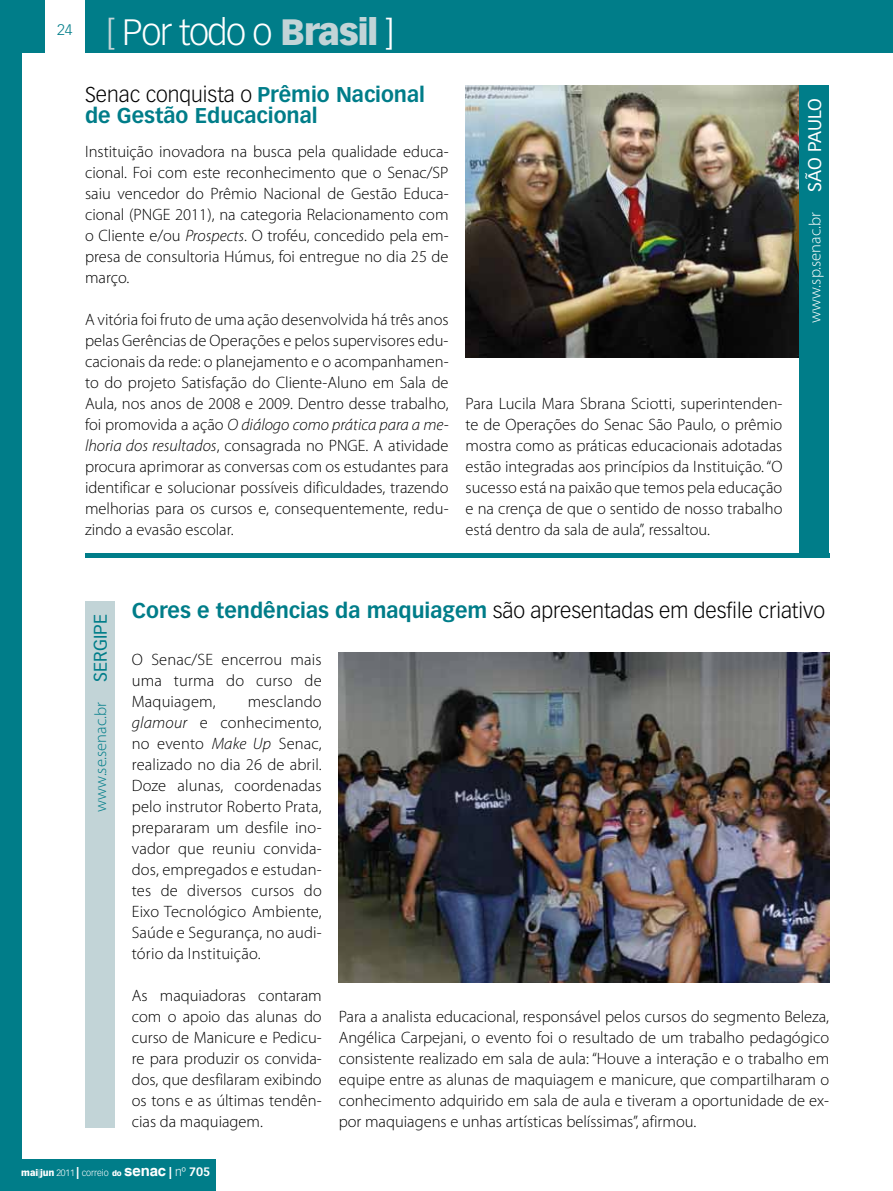
<style>
.page{position:relative;width:893px;height:1191px;background:#fff}
.page>*{position:absolute;margin:0;border:0;box-sizing:border-box;transform-origin:0 0}
.t1{font:300 36px "Vectora LH";letter-spacing:-.04em;color:#fff}
.t2{font:300 21px "Vectora LH";color:#000}
.t3{font:700 21px/21px "Vectora LH";color:#007d89}
.t4{font:18px "Vectora LH";color:#fff}
.t5{font:300 16.5px/21px "Myriad Pro";color:#000;text-align:justify}
.t6{font:300 16.5px "Myriad Pro";color:#007d89}
.t7{font:300 16.5px "Myriad Pro";color:#fff}
.t8{font:300 15px "Vectora LH";color:#007d89}
.t9{font:300 9px "Vectora LH";letter-spacing:-.01em;color:#fff}
.s1{color:#c2d4d7}
.s2{font-weight:900;color:#c2d4d7}
.s3{font-weight:300;color:#000}
.s4{font-style:italic}
.s5{font-family:"Vectora LH";font-weight:400;font-size:18px}
.s6{font-weight:700;color:#007d89}
.s7{font-weight:900}
.s8{font-weight:900;font-size:12px}
.s9{font-weight:900;font-size:7.5px}
.s10{font-family:"Helvetica";font-weight:700;font-size:15px}
.s11{font-size:12px}
.s12{font-weight:700;font-size:12px}
</style>
<div class="page">
<img style="left:339px;top:652px;width:490px;height:330px">
<div style="left:0;top:1159px;width:215px;height:32px;background:#007d89"></div>
<div style="left:0;top:0;width:45px;height:53px;background:#007d89"></div>
<div style="left:85px;top:0;width:808px;height:53px;background:#007d89"></div>
<div style="left:0;top:36px;width:21px;height:1155px;background:#007d89"></div>
<div style="left:85px;top:601px;width:30px;height:526px;background:#c2d4d7"></div>
<img style="left:466px;top:85px;width:333px;height:272px">
<div style="left:85px;top:553px;width:744px;height:5px;background:#007d89"></div>
<div style="left:799px;top:85px;width:30px;height:473px;background:#007d89"></div>
<p class="t8" style="left:57px;top:21px;width:17px">24</p>
<h1 class="t1" style="left:106px;top:12px;width:290px"><span class="s1">[</span> Por todo o <span class="s2">Brasil</span> ]</h1>
<p class="t3" style="left:85px;top:84px;width:342px"><span class="s3">Senac conquista o</span> Prêmio Nacional de Gestão Educacional</p>
<p class="t5" style="left:85px;top:141px;width:365px">Instituição inovadora na busca pela qualidade educa&shy;cional. Foi com este reconhecimento que o Senac/SP saiu vencedor do Prêmio Nacional de Gestão Educa&shy;cional (PNGE 2011), na categoria Relacionamento com o Cliente e/ou <span class="s4">Prospects</span>. O troféu, concedido pela em&shy;presa de consultoria Húmus, foi entregue no dia 25 de março.</p>
<p class="t5" style="left:85px;top:309px;width:365px">A vitória foi fruto de uma ação desenvolvida há três anos pelas Gerências de Operações e pelos supervisores edu&shy;cacionais da rede: o planejamento e o acompanhamen&shy;to do projeto Satisfação do Cliente-Aluno em Sala de Aula, nos anos de 2008 e 2009. Dentro desse trabalho, foi promovida a ação <span class="s4">O diálogo como prática para a me&shy;lhoria dos resultados</span>, consagrada no PNGE. A atividade procura aprimorar as conversas com os estudantes para identificar e solucionar possíveis dificuldades, trazendo melhorias para os cursos e, consequentemente, redu&shy;zindo a evasão escolar.</p>
<p class="t5" style="left:466px;top:393px;width:318px">Para Lucila Mara Sbrana Sciotti, superintenden&shy;te de Operações do Senac São Paulo, o prêmio mostra como as práticas educacionais adotadas estão integradas aos princípios da Instituição. “O sucesso está na paixão que temos pela educação e na crença de que o sentido de nosso trabalho está dentro da sala de aula”, ressaltou.</p>
<p class="t4" style="left:804px;top:192px;width:96px;rotate:-90deg">SÃO PAULO</p>
<p class="t7" style="left:806px;top:323px;width:112px;rotate:-90deg">www.sp.senac.br</p>
<p class="t6" style="left:92px;top:812px;width:199px;rotate:-90deg">www.se.senac.br <span class="s5">SERGIPE</span></p>
<p class="t2" style="left:132px;top:598px;width:695px"><span class="s6">Cores e tendências da maquiagem</span> são apresentadas em desfile criativo</p>
<p class="t5" style="left:132px;top:649px;width:191px">O Senac/SE encerrou mais uma turma do curso de Maquiagem,</p>
<p class="t5" style="left:132px;top:691px;width:191px;text-indent:116px">mesclando <span class="s4">glamour</span> e conhecimento, no evento <span class="s4">Make Up</span> Senac, realizado no dia 26 de abril.<br>Doze alunas, coordenadas pelo instrutor Roberto Prata, prepararam um desfile ino&shy;vador que reuniu convida&shy;dos, empregados e estudan&shy;tes de diversos cursos do Eixo Tecnológico Ambiente, Saúde e Segurança, no audi&shy;tório da Instituição.</p>
<p class="t5" style="left:132px;top:985px;width:191px">As maquiadoras contaram com o apoio das alunas do curso de Manicure e Pedicu&shy;re para produzir os convida&shy;dos, que desfilaram exibindo os tons e as últimas tendên&shy;cias da maquiagem.</p>
<p class="t5" style="left:339px;top:1006px;width:492px">Para a analista educacional, responsável pelos cursos do segmento Beleza, Angélica Carpejani, o evento foi o resultado de um trabalho pedagógico consistente realizado em sala de aula: “Houve a interação e o trabalho em equipe entre as alunas de maquiagem e manicure, que compartilharam o conhecimento adquirido em sala de aula e tiveram a oportunidade de ex&shy;por maquiagens e unhas artísticas belíssimas”, afirmou.</p>
<p class="t9" style="left:21px;top:1167px;width:191px"><span class="s7">mai</span>|<span class="s7">jun</span> 2011 <span class="s8">|</span> correio <span class="s9">do</span> <span class="s10">senac</span> <span class="s8">|</span> <span class="s11">nº</span> <span class="s12">705</span></p>
</div>
